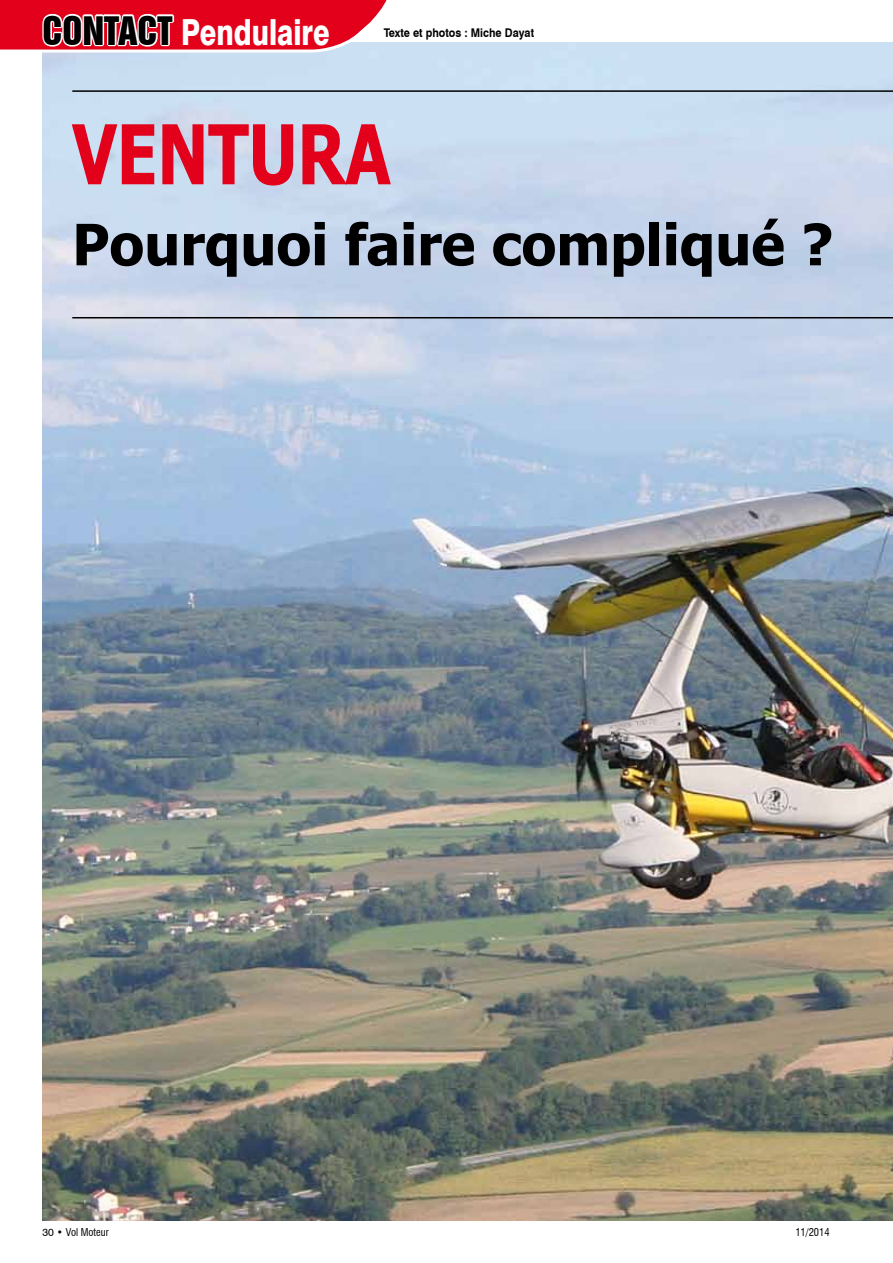
<style>
.page{position:relative;width:893px;height:1263px;background:#fff}
.page>*{position:absolute;margin:0;border:0;box-sizing:border-box;transform-origin:0 0}
.t1{font:700 82.5px "Tahoma";color:#e2001a;scale:.8 1}
.t2{font:700 57px "Tahoma";color:#000}
.t3{font:800 36px "Swiss 721 BT";color:#fff;scale:.77 1}
.t4{font:700 12px "Swiss 721 BT";color:#000;scale:.9 1}
.t5{font:condensed 10.5px "Swiss 721 BT";color:#000}
.s1{font-family:"Swiss 921 BT Regular A";font-weight:400;color:#000}
.s2{font-stretch:normal}
</style>
<div class="page">
<img style="left:43px;top:43px;width:850px;height:1177px">
<svg style="left:0;top:0;width:407px;height:109px;background:#db94a6"></svg>
<hr style="left:72px;top:90px;width:821px;height:2px;background:#000">
<hr style="left:72px;top:317px;width:821px;height:1px;background:#000">
<p class="t3" style="left:43px;top:10px;width:375px"><span class="s1">CONTACT</span> Pendulaire</p>
<p class="t3" style="left:43px;top:12px;width:364px"><span class="s1">TEST</span> ULM multiaxes</p>
<p class="t4" style="left:384px;top:25px;width:169px">Texte et photos : Miche Dayat</p>
<h1 class="t1" style="left:72px;top:96px;width:399px">VENTURA</h1>
<h2 class="t2" style="left:72px;top:205px;width:763px">Pourquoi faire compliqué ?</h2>
<p class="t5" style="left:43px;top:1226px;width:68px"><span class="s2">30 •</span> Vol Moteur</p>
<p class="t5" style="left:795px;top:1226px;width:36px">11/2014</p>
</div>
